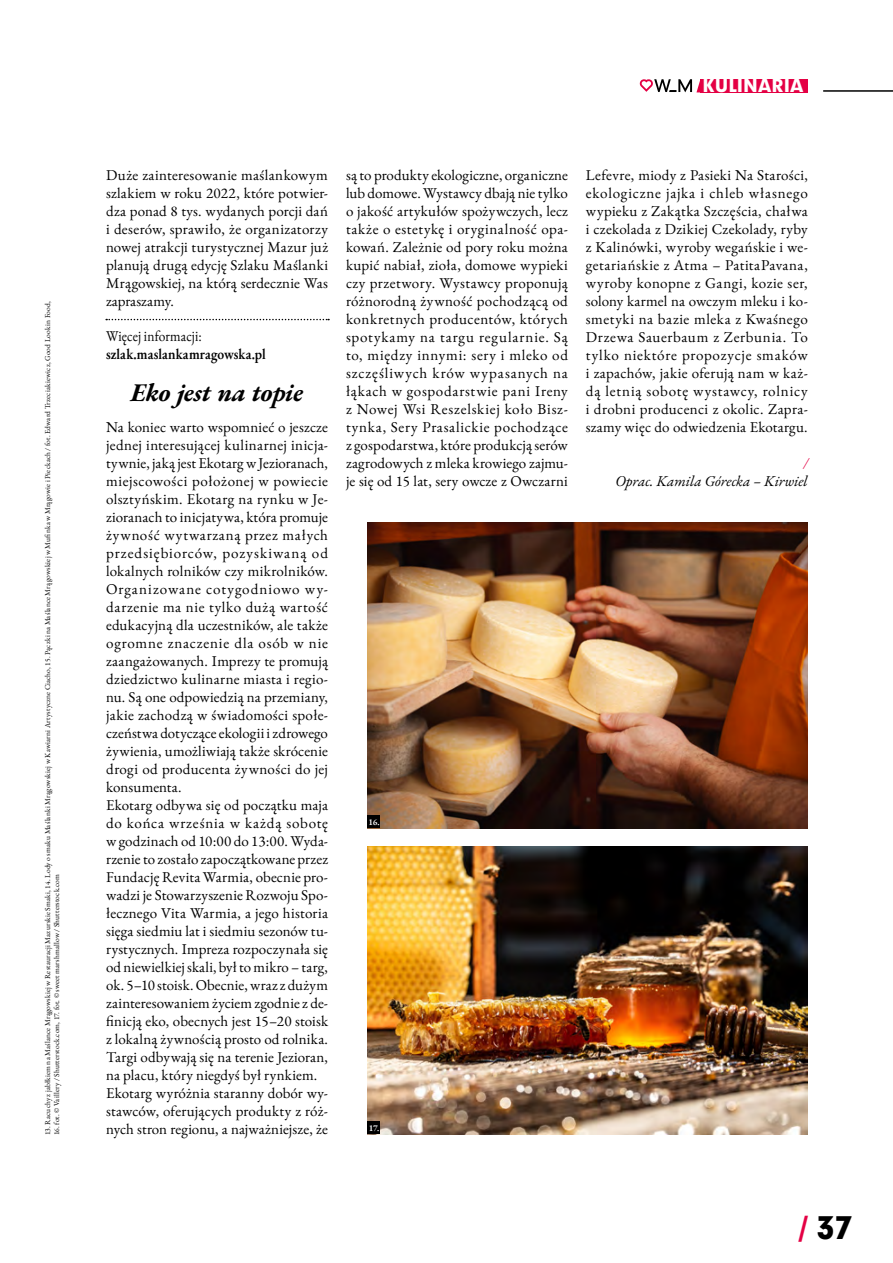
<style>
.page{position:relative;width:893px;height:1263px;background:#fff}
.page>*{position:absolute;margin:0;border:0;box-sizing:border-box;transform-origin:0 0}
.t1{font:29.7px "Geometric 706 Blk EU";color:#000}
.t2{font:italic 700 25.5px "EB Garamond";letter-spacing:-.01em;color:#000}
.t3{font:17.25px "Geometric 706 Blk EU";letter-spacing:.005em;color:#fff}
.t4{font:15px/18px "EB Garamond";letter-spacing:.015em;color:#000;text-align:justify}
.t5{font:italic 15px "EB Garamond";letter-spacing:-.005em;color:#000}
.t6{font:600 15px "EB Garamond";letter-spacing:.005em;color:#000;scale:.9 1}
.t7{font:15px "EB Garamond";letter-spacing:.015em;color:#000;scale:.9 1}
.t8{font:italic 15px "EB Garamond";color:#e40044}
.t9{font:600 9px "EB Garamond";color:#fff}
.t10{font:7.5px "EB Garamond";letter-spacing:.025em;color:#000}
.s1{color:#e40044}
</style>
<div class="page">
<svg style="left:106px;top:319px;width:223px;height:1px"></svg>
<img style="left:367px;top:846px;width:441px;height:288px">
<div style="left:367px;top:1121px;width:13px;height:13px;background:#000"></div>
<img style="left:367px;top:522px;width:441px;height:306px">
<div style="left:367px;top:815px;width:13px;height:13px;background:#000"></div>
<hr style="left:824px;top:90px;width:69px;height:2px;background:#000">
<div style="left:700px;top:79px;width:108px;height:13px;background:#e40044"></div>
<svg style="left:640px;top:79px;width:60px;height:13px"></svg>
<p class="t10" style="left:43px;top:1135px;width:836px;rotate:-90deg">13. Racuchy z jabłkiem na Maślance Mrągowskiej w Restauracji Mazurskie Smaki, 14. Lody o smaku Maślanki Mrągowskiej w Kawiarni Artystyczne Ciacho, 15. Pączki na Maślance Mrągowskiej w Mufinka w Mrągowie i Pieckach / fot. Edward Trzeciakiewicz, Good Lookin Food,</p>
<p class="t10" style="left:52px;top:1135px;width:263px;rotate:-90deg">16. fot. © Vaillery / Shutterstock.com, 17. fot. © sweet marshmallow / Shutterstock.com</p>
<p class="t3" style="left:703px;top:74px;width:102px">KULINARIA</p>
<p class="t4" style="left:106px;top:166px;width:223px">Duże zainteresowanie maślankowym szlakiem w roku 2022, które potwier&shy;dza ponad 8 tys. wydanych porcji dań i deserów, sprawiło, że organizatorzy nowej atrakcji turystycznej Mazur już planują drugą edycję Szlaku Maślanki Mrągowskiej, na którą serdecznie Was zapraszamy.</p>
<p class="t7" style="left:106px;top:326px;width:108px">Więcej informacji:</p>
<p class="t6" style="left:106px;top:344px;width:179px">szlak.maslankamragowska.pl</p>
<h2 class="t2" style="left:131px;top:376px;width:173px">Eko jest na topie</h2>
<p class="t4" style="left:106px;top:418px;width:223px;text-align:left">Na koniec warto wspomnieć o jeszcze jednej interesującej kulinarnej inicja&shy;tywnie, jaką jest Ekotarg w Jezioranach, miejscowości położonej w powiecie olsztyńskim. Ekotarg na rynku w Je&shy;zioranach to inicjatywa, która promuje żywność wytwarzaną przez małych przedsiębiorców, pozyskiwaną od lokalnych rolników czy mikrolników.<br>Organizowane cotygodniowo wy&shy;darzenie ma nie tylko dużą wartość edukacyjną dla uczestników, ale także ogromne znaczenie dla osób w nie zaangażowanych. Imprezy te promują dziedzictwo kulinarne miasta i regio&shy;nu. Są one odpowiedzią na przemiany, jakie zachodzą w świadomości społe&shy;czeństwa dotyczące ekologii i zdrowego żywienia, umożliwiają także skrócenie drogi od producenta żywności do jej konsumenta.<br>Ekotarg odbywa się od początku maja do końca września w każdą sobotę w godzinach od 10:00 do 13:00. Wyda&shy;rzenie to zostało zapoczątkowane przez Fundację Revita Warmia, obecnie pro&shy;wadzi je Stowarzyszenie Rozwoju Spo&shy;łecznego Vita Warmia, a jego historia sięga siedmiu lat i siedmiu sezonów tu&shy;rystycznych. Impreza rozpoczynała się od niewielkiej skali, był to mikro – targ, ok. 5–10 stoisk. Obecnie, wraz z dużym zainteresowaniem życiem zgodnie z de&shy;finicją eko, obecnych jest 15–20 stoisk z lokalną żywnością prosto od rolnika.<br>Targi odbywają się na terenie Jezioran, na placu, który niegdyś był rynkiem.<br>Ekotarg wyróżnia staranny dobór wy&shy;stawców, oferujących produkty z róż&shy;nych stron regionu, a najważniejsze, że</p>
<p class="t4" style="left:346px;top:166px;width:223px">są to produkty ekologiczne, organiczne lub domowe. Wystawcy dbają nie tylko o jakość artykułów spożywczych, lecz także o estetykę i oryginalność opa&shy;kowań. Zależnie od pory roku można kupić nabiał, zioła, domowe wypieki czy przetwory. Wystawcy proponują różnorodną żywność pochodzącą od konkretnych producentów, których spotykamy na targu regularnie. Są to, między innymi: sery i mleko od szczęśliwych krów wypasanych na łąkach w gospodarstwie pani Ireny z Nowej Wsi Reszelskiej koło Bisz&shy;tynka, Sery Prasalickie pochodzące z gospodarstwa, które produkcją serów zagrodowych z mleka krowiego zajmu&shy;je się od 15 lat, sery owcze z Owczarni</p>
<p class="t4" style="left:586px;top:166px;width:223px">Lefevre, miody z Pasieki Na Starości, ekologiczne jajka i chleb własnego wypieku z Zakątka Szczęścia, chałwa i czekolada z Dzikiej Czekolady, ryby z Kalinówki, wyroby wegańskie i we&shy;getariańskie z Atma – PatitaPavana, wyroby konopne z Gangi, kozie ser, solony karmel na owczym mleku i ko&shy;smetyki na bazie mleka z Kwaśnego Drzewa Sauerbaum z Zerbunia. To tylko niektóre propozycje smaków i zapachów, jakie oferują nam w każ&shy;dą letnią sobotę wystawcy, rolnicy i drobni producenci z okolic. Zapra&shy;szamy więc do odwiedzenia Ekotargu.</p>
<p class="t8" style="left:804px;top:453px;width:6px">/</p>
<p class="t5" style="left:615px;top:471px;width:194px">Oprac. Kamila Górecka – Kirwiel</p>
<p class="t9" style="left:368px;top:816px;width:13px">16.</p>
<p class="t9" style="left:369px;top:1122px;width:12px">17.</p>
<h1 class="t1" style="left:799px;top:1207px;width:55px"><span class="s1">/</span> 37</h1>
</div>
